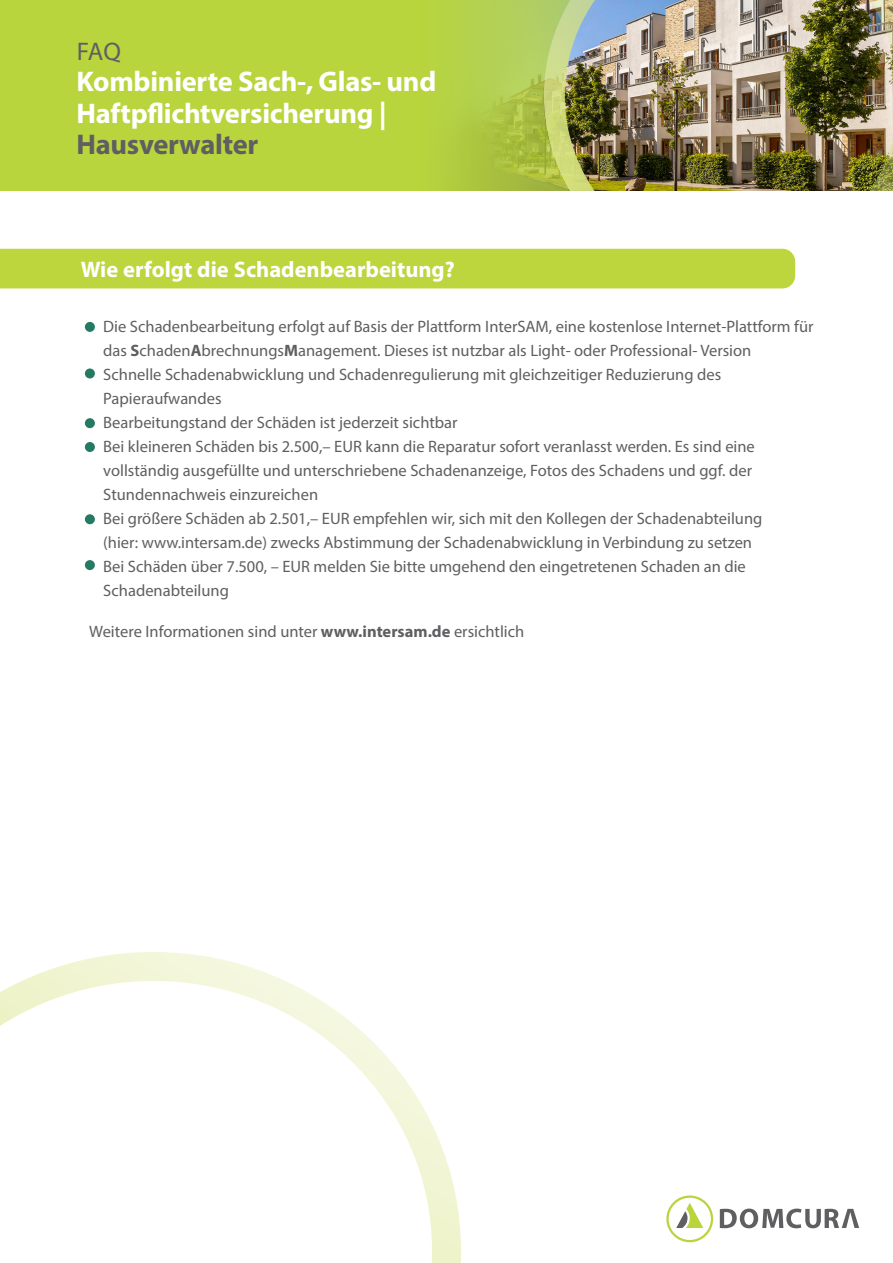
<style>
.page{position:relative;width:893px;height:1263px;background:#fff}
.page>*{position:absolute;margin:0;border:0;box-sizing:border-box;transform-origin:0 0}
.t1{font:700 28.5px "Myriad Pro";letter-spacing:-.01em;color:#fff}
.t2{font:700 28.5px "Myriad Pro";letter-spacing:-.01em;color:#5f5f62}
.t3{font:25.5px "Myriad Pro";color:#5f5f62}
.Copy_bullet{font:700 22.5px "Myriad Pro";color:#fff}
.t4{font:16.5px/24px "Myriad Pro";color:#5f5f62}
.s1{font-weight:700}
</style>
<div class="page">
<svg style="left:0;top:952px;width:461px;height:311px"></svg>
<div style="left:85px;top:322px;width:10px;height:10px;background:#247a63;border-radius:50%"></div>
<svg style="left:666px;top:1195px;width:47px;height:47px"></svg>
<svg style="left:720px;top:1208px;width:139px;height:20px"></svg>
<div style="left:85px;top:368px;width:10px;height:10px;background:#247a63;border-radius:50%"></div>
<div style="left:85px;top:418px;width:10px;height:10px;background:#247a63;border-radius:50%"></div>
<div style="left:85px;top:442px;width:10px;height:10px;background:#247a63;border-radius:50%"></div>
<div style="left:85px;top:560px;width:10px;height:10px;background:#247a63;border-radius:50%"></div>
<div style="left:85px;top:514px;width:10px;height:10px;background:#247a63;border-radius:50%"></div>
<img style="left:0;top:0;width:893px;height:191px">
<div style="left:0;top:249px;width:795px;height:39px;background:#bdd63e"></div>
<p class="t3" style="left:77px;top:35px;width:46px">FAQ</p>
<p class="t1" style="left:77px;top:63px;width:361px">Kombinierte Sach-, Glas- und</p>
<p class="t1" style="left:77px;top:95px;width:312px">Haftpflichtversicherung |</p>
<p class="t2" style="left:77px;top:126px;width:183px">Hausverwalter</p>
<p class="Copy_bullet" style="left:81px;top:255px;width:375px">Wie erfolgt die Schadenbearbeitung?</p>
<p class="t4" style="left:103px;top:314px;width:712px">Die Schadenbearbeitung erfolgt auf Basis der Plattform InterSAM, eine kostenlose Internet-Plattform für das <span class="s1">S</span>chaden<span class="s1">A</span>brechnungs<span class="s1">M</span>anagement. Dieses ist nutzbar als Light- oder Professional- Version</p>
<p class="t4" style="left:103px;top:362px;width:619px">Schnelle Schadenabwicklung und Schadenregulierung mit gleichzeitiger Reduzierung des<br>Papieraufwandes</p>
<p class="t4" style="left:103px;top:410px;width:356px">Bearbeitungstand der Schäden ist jederzeit sichtbar</p>
<p class="t4" style="left:103px;top:434px;width:653px">Bei kleineren Schäden bis 2.500,– EUR kann die Reparatur sofort veranlasst werden. Es sind eine vollständig ausgefüllte und unterschriebene Schadenanzeige, Fotos des Schadens und ggf. der<br>Stundennachweis einzureichen</p>
<p class="t4" style="left:103px;top:506px;width:661px">Bei größere Schäden ab 2.501,– EUR empfehlen wir, sich mit den Kollegen der Schadenabteilung</p>
<p class="t4" style="left:103px;top:530px;width:650px">(hier: www.intersam.de) zwecks Abstimmung der Schadenabwicklung in Verbindung zu setzen</p>
<p class="t4" style="left:103px;top:554px;width:644px">Bei Schäden über 7.500, – EUR melden Sie bitte umgehend den eingetretenen Schaden an die<br>Schadenabteilung</p>
<p class="t4" style="left:89px;top:619px;width:437px">Weitere Informationen sind unter <span class="s1">www.intersam.de</span> ersichtlich</p>
</div>
